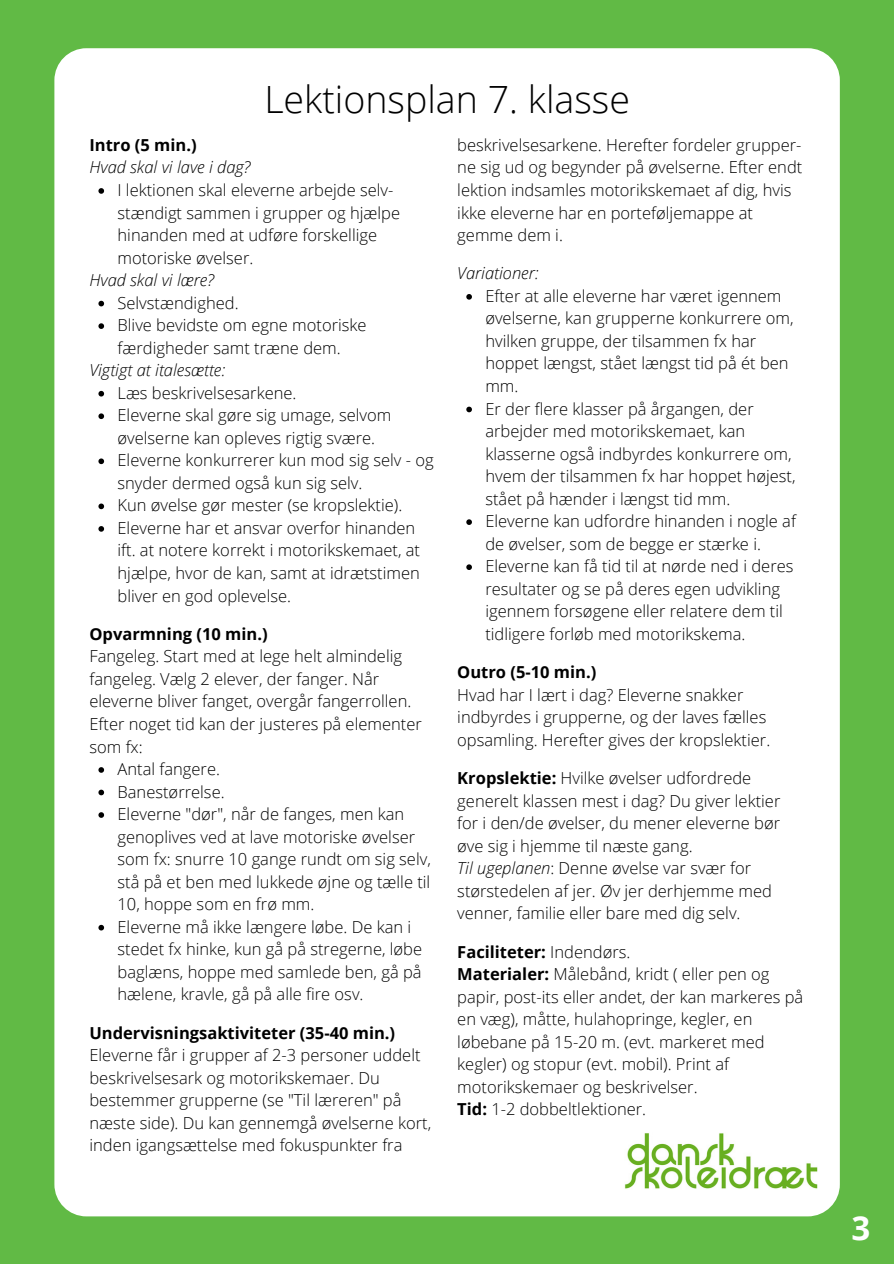
<style>
.page{position:relative;width:894px;height:1264px;background:#fff}
.page>*{position:absolute;margin:0;border:0;box-sizing:border-box;transform-origin:0 0}
.t1{font:300 37.5px "Open Sans";color:#000}
.t2{font:700 33px "Open Sans";color:#fff}
.t3{font:300 16.5px/22.5px "Open Sans";color:#000}
.t4{font:700 16.5px "Open Sans";color:#000}
.t5{font:italic 300 16.5px "Open Sans";color:#000}
.s1{font-weight:700}
.s2{font-style:italic}
</style>
<div class="page">
<div style="left:0;top:0;width:893px;height:1263px;background:#61ba45"></div>
<div style="left:54px;top:48px;width:785px;height:1168px;background:#fff;border-radius:32px"></div>
<img style="left:624px;top:1133px;width:194px;height:56px">
<svg style="left:98px;top:188px;width:6px;height:6px"></svg>
<svg style="left:98px;top:301px;width:6px;height:5px"></svg>
<svg style="left:98px;top:323px;width:6px;height:6px"></svg>
<svg style="left:98px;top:391px;width:6px;height:5px"></svg>
<svg style="left:98px;top:413px;width:6px;height:6px"></svg>
<svg style="left:98px;top:458px;width:6px;height:6px"></svg>
<svg style="left:98px;top:503px;width:6px;height:6px"></svg>
<svg style="left:98px;top:526px;width:6px;height:5px"></svg>
<svg style="left:98px;top:767px;width:6px;height:5px"></svg>
<svg style="left:98px;top:789px;width:6px;height:6px"></svg>
<svg style="left:98px;top:812px;width:6px;height:5px"></svg>
<svg style="left:98px;top:924px;width:6px;height:6px"></svg>
<svg style="left:466px;top:294px;width:6px;height:6px"></svg>
<svg style="left:466px;top:406px;width:6px;height:6px"></svg>
<svg style="left:466px;top:519px;width:6px;height:6px"></svg>
<svg style="left:466px;top:564px;width:6px;height:6px"></svg>
<h1 class="t1" style="left:264px;top:73px;width:367px">Lektionsplan 7. klasse</h1>
<p class="t4" style="left:89px;top:133px;width:109px">Intro (5 min.)</p>
<p class="t5" style="left:89px;top:156px;width:162px">Hvad skal vi lave i dag?</p>
<p class="t3" style="left:117px;top:178px;width:284px">I lektionen skal eleverne arbejde selv&shy;stændigt sammen i grupper og hjælpe hinanden med at udføre forskellige motoriske øvelser.</p>
<p class="t3" style="left:117px;top:291px;width:250px">Selvstændighed.<br>Blive bevidste om egne motoriske færdigheder samt træne dem.</p>
<p class="t3" style="left:117px;top:381px;width:317px">Læs beskrivelsesarkene.<br>Eleverne skal gøre sig umage, selvom øvelserne kan opleves rigtig svære.<br>Eleverne konkurrerer kun mod sig selv - og snyder dermed også kun sig selv.<br>Kun øvelse gør mester (se kropslektie).<br>Eleverne har et ansvar overfor hinanden ift. at notere korrekt i motorikskemaet, at hjælpe, hvor de kan, samt at idrætstimen bliver en god oplevelse.</p>
<p class="t5" style="left:89px;top:269px;width:126px">Hvad skal vi lære?</p>
<p class="t5" style="left:89px;top:359px;width:137px">Vigtigt at italesætte:</p>
<p class="t4" style="left:89px;top:622px;width:180px">Opvarmning (10 min.)</p>
<p class="t3" style="left:89px;top:644px;width:334px">Fangeleg. Start med at lege helt almindelig fangeleg. Vælg 2 elever, der fanger. Når eleverne bliver fanget, overgår fangerrollen.<br>Efter noget tid kan der justeres på elementer som fx:</p>
<p class="t3" style="left:117px;top:757px;width:315px">Antal fangere.<br>Banestørrelse.<br>Eleverne "dør", når de fanges, men kan genoplives ved at lave motoriske øvelser som fx: snurre 10 gange rundt om sig selv, stå på et ben med lukkede øjne og tælle til 10, hoppe som en frø mm.<br>Eleverne må ikke længere løbe. De kan i stedet fx hinke, kun gå på stregerne, løbe baglæns, hoppe med samlede ben, gå på hælene, kravle, gå på alle fire osv.</p>
<p class="t4" style="left:89px;top:1021px;width:307px">Undervisningsaktiviteter (35-40 min.)</p>
<p class="t3" style="left:89px;top:1043px;width:343px">Eleverne får i grupper af 2-3 personer uddelt beskrivelsesark og motorikskemaer. Du bestemmer grupperne (se "Til læreren" på næste side). Du kan gennemgå øvelserne kort, inden igangsættelse med fokuspunkter fra</p>
<p class="t3" style="left:457px;top:133px;width:346px">beskrivelsesarkene. Herefter fordeler grupper&shy;ne sig ud og begynder på øvelserne. Efter endt lektion indsamles motorikskemaet af dig, hvis ikke eleverne har en porteføljemappe at gemme dem i.</p>
<p class="t5" style="left:457px;top:262px;width:83px">Variationer:</p>
<p class="t3" style="left:485px;top:284px;width:312px">Efter at alle eleverne har været igennem øvelserne, kan grupperne konkurrere om, hvilken gruppe, der tilsammen fx har hoppet længst, stået længst tid på ét ben mm.<br>Er der flere klasser på årgangen, der arbejder med motorikskemaet, kan klasserne også indbyrdes konkurrere om, hvem der tilsammen fx har hoppet højest, stået på hænder i længst tid mm.<br>Eleverne kan udfordre hinanden i nogle af de øvelser, som de begge er stærke i.<br>Eleverne kan få tid til at nørde ned i deres resultater og se på deres egen udvikling igennem forsøgene eller relatere dem til tidligere forløb med motorikskema.</p>
<p class="t4" style="left:457px;top:660px;width:140px">Outro (5-10 min.)</p>
<p class="t3" style="left:457px;top:683px;width:314px">Hvad har I lært i dag? Eleverne snakker indbyrdes i grupperne, og der laves fælles opsamling. Herefter gives der kropslektier.</p>
<p class="t3" style="left:457px;top:766px;width:324px"><span class="s1">Kropslektie:</span> Hvilke øvelser udfordrede generelt klassen mest i dag? Du giver lektier for i den/de øvelser, du mener eleverne bør øve sig i hjemme til næste gang.<br><span class="s2">Til ugeplanen</span>: Denne øvelse var svær for størstedelen af jer. Øv jer derhjemme med venner, familie eller bare med dig selv.</p>
<p class="t3" style="left:457px;top:939px;width:347px"><span class="s1">Faciliteter:</span> Indendørs.<br><span class="s1">Materialer:</span> Målebånd, kridt ( eller pen og papir, post-its eller andet, der kan markeres på en væg), måtte, hulahopringe, kegler, en løbebane på 15-20 m. (evt. markeret med kegler) og stopur (evt. mobil). Print af motorikskemaer og beskrivelser.<br><span class="s1">Tid:</span> 1-2 dobbeltlektioner.</p>
<h2 class="t2" style="left:851px;top:1205px;width:20px">3</h2>
</div>
